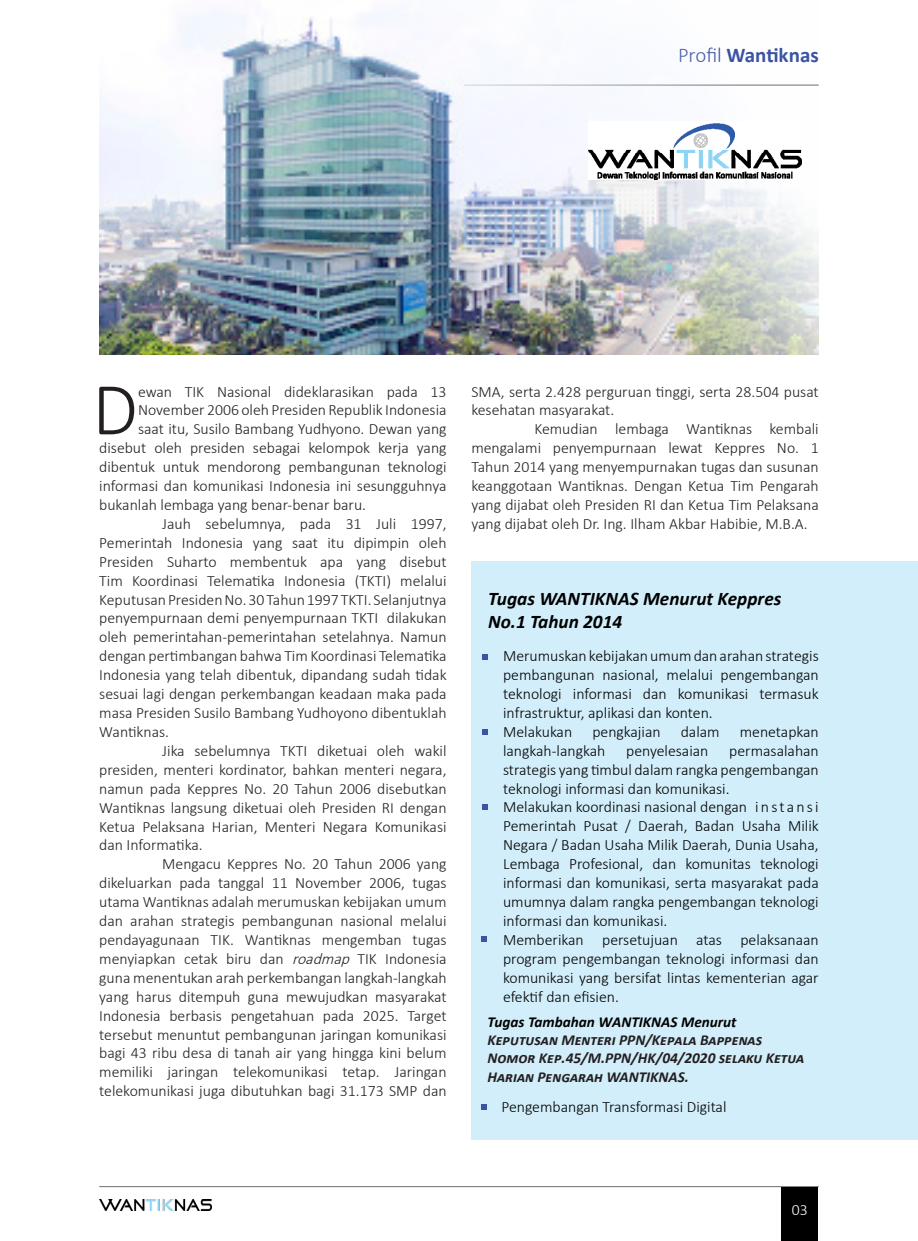
<style>
.page{position:relative;width:918px;height:1241px;background:#fff}
.page>*{position:absolute;margin:0;border:0;box-sizing:border-box;transform-origin:0 0}
.t1{font:300 75.25px "Calibri";color:#231f20}
.t2{font:700 21px "Calibri";color:#3a53a3}
.t3{font:italic 700 19.25px/23.1px "Calibri";color:#000}
.t4{font:300 15.75px/18.9px "Calibri";color:#231f20;text-align:justify}
.t5{font:300 15.75px/18.9px "Calibri";color:#000;text-align:justify}
.t6{font:300 15.75px "Calibri";color:#fff}
.t7{font:italic 700 15.22px/18.2px "Calibri";color:#231f20}
.s1{font-weight:300}
.s2{font-style:italic}
.s3{color:#000}
</style>
<div class="page">
<div style="left:471px;top:561px;width:447px;height:578px;background:#d2eefa"></div>
<hr style="left:99px;top:1186px;width:720px;height:1px;background:#6c6d70">
<div style="left:781px;top:1187px;width:37px;height:53px;background:#000"></div>
<svg style="left:482px;top:654px;width:5px;height:6px"></svg>
<svg style="left:482px;top:729px;width:5px;height:5px"></svg>
<svg style="left:482px;top:804px;width:5px;height:5px"></svg>
<svg style="left:481px;top:936px;width:6px;height:5px"></svg>
<svg style="left:481px;top:1104px;width:6px;height:5px"></svg>
<img style="left:99px;top:10px;width:720px;height:345px">
<img style="left:588px;top:122px;width:213px;height:58px">
<img style="left:99px;top:1199px;width:112px;height:11px">
<p class="t2" style="left:678px;top:40px;width:142px"><span class="s1">Profil</span> Wantiknas</p>
<p class="t1" style="left:92px;top:362px;width:47px">D</p>
<p class="t4" style="left:138px;top:381px;width:310px">ewan TIK Nasional dideklarasikan pada 13</p>
<p class="t4" style="left:138px;top:400px;width:310px">November 2006 oleh Presiden Republik Indonesia</p>
<p class="t4" style="left:138px;top:419px;width:310px">saat itu, Susilo Bambang Yudhyono. Dewan yang</p>
<p class="t4" style="left:99px;top:438px;width:349px">disebut oleh presiden sebagai kelompok kerja yang</p>
<p class="t4" style="left:99px;top:457px;width:349px">dibentuk untuk mendorong pembangunan teknologi</p>
<p class="t4" style="left:99px;top:476px;width:349px">informasi dan komunikasi Indonesia ini sesungguhnya</p>
<p class="t4" style="left:99px;top:495px;width:268px">bukanlah lembaga yang benar-benar baru.</p>
<p class="t4" style="left:99px;top:514px;width:349px;text-indent:63px">Jauh sebelumnya, pada 31 Juli 1997, Pemerintah Indonesia yang saat itu dipimpin oleh Presiden Suharto membentuk apa yang disebut Tim Koordinasi Telematika Indonesia (TKTI) melalui Keputusan Presiden No. 30 Tahun 1997 TKTI. Selanjutnya penyempurnaan demi penyempurnaan TKTI dilakukan oleh pemerintahan-pemerintahan setelahnya. Namun dengan pertimbangan bahwa Tim Koordinasi Telematika Indonesia yang telah dibentuk, dipandang sudah tidak sesuai lagi dengan perkembangan keadaan maka pada masa Presiden Susilo Bambang Yudhoyono dibentuklah Wantiknas.</p>
<p class="t4" style="left:99px;top:741px;width:349px;text-indent:63px">Jika sebelumnya TKTI diketuai oleh wakil presiden, menteri kordinator, bahkan menteri negara, namun pada Keppres No. 20 Tahun 2006 disebutkan Wantiknas langsung diketuai oleh Presiden RI dengan Ketua Pelaksana Harian, Menteri Negara Komunikasi dan Informatika.</p>
<p class="t4" style="left:99px;top:854px;width:349px;text-indent:63px">Mengacu Keppres No. 20 Tahun 2006 yang dikeluarkan pada tanggal 11 November 2006, tugas utama Wantiknas adalah merumuskan kebijakan umum dan arahan strategis pembangunan nasional melalui pendayagunaan TIK. Wantiknas mengemban tugas menyiapkan cetak biru dan <span class="s2">roadmap</span> TIK Indonesia guna menentukan arah perkembangan langkah-langkah yang harus ditempuh guna mewujudkan masyarakat Indonesia berbasis pengetahuan pada 2025. Target tersebut menuntut pembangunan jaringan komunikasi bagi 43 ribu desa di tanah air yang hingga kini belum memiliki jaringan telekomunikasi tetap. Jaringan telekomunikasi juga dibutuhkan bagi 31.173 SMP dan</p>
<p class="t4" style="left:471px;top:381px;width:349px">SMA, serta 2.428 perguruan tinggi, serta 28.504 pusat kesehatan masyarakat.</p>
<p class="t4" style="left:471px;top:419px;width:349px;text-indent:63px">Kemudian lembaga Wantiknas kembali mengalami penyempurnaan lewat Keppres No. 1<br>Tahun 2014 yang menyempurnakan tugas dan susunan keanggotaan Wantiknas. Dengan Ketua Tim Pengarah yang dijabat oleh Presiden RI dan Ketua Tim Pelaksana yang dijabat oleh Dr. Ing. Ilham Akbar Habibie, M.B.A.</p>
<p class="t3" style="left:488px;top:586px;width:295px">Tugas WANTIKNAS Menurut Keppres<br>No.1 Tahun 2014</p>
<p class="t5" style="left:503px;top:646px;width:317px">Merumuskan kebijakan umum dan arahan strategis pembangunan nasional, melalui pengembangan teknologi informasi dan komunikasi termasuk infrastruktur, aplikasi dan konten.</p>
<p class="t5" style="left:503px;top:721px;width:71px">Melakukan</p>
<p class="t5" style="left:592px;top:721px;width:70px">pengkajian</p>
<p class="t5" style="left:681px;top:721px;width:40px">dalam</p>
<p class="t5" style="left:740px;top:721px;width:80px">menetapkan</p>
<p class="t5" style="left:503px;top:740px;width:104px">langkah-langkah</p>
<p class="t5" style="left:626px;top:740px;width:84px">penyelesaian</p>
<p class="t5" style="left:503px;top:740px;width:317px;text-indent:226px">permasalahan strategis yang timbul dalam rangka pengembangan teknologi informasi dan komunikasi.</p>
<p class="t5" style="left:503px;top:797px;width:317px">Melakukan koordinasi nasional dengan i n s t a n s i Pemerintah Pusat / Daerah, Badan Usaha Milik Negara / Badan Usaha Milik Daerah, Dunia Usaha, Lembaga Profesional, dan komunitas teknologi informasi dan komunikasi, serta masyarakat pada umumnya dalam rangka pengembangan teknologi informasi dan komunikasi.</p>
<p class="t5" style="left:503px;top:929px;width:317px">Memberikan persetujuan atas pelaksanaan program pengembangan teknologi informasi dan komunikasi yang bersifat lintas kementerian agar efektif dan efisien.</p>
<p class="t7" style="left:487px;top:1011px;width:318px"><span class="s3">Tugas Tambahan WANTIKNAS Menurut </span>Keputusan Menteri PPN/Kepala Bappenas Nomor Kep.45/M.PPN/HK/04/2020 selaku Ketua Harian Pengarah WANTIKNAS.</p>
<p class="t5" style="left:501px;top:1097px;width:227px">Pengembangan Transformasi Digital</p>
<p class="t6" style="left:791px;top:1199px;width:17px">03</p>
</div>
